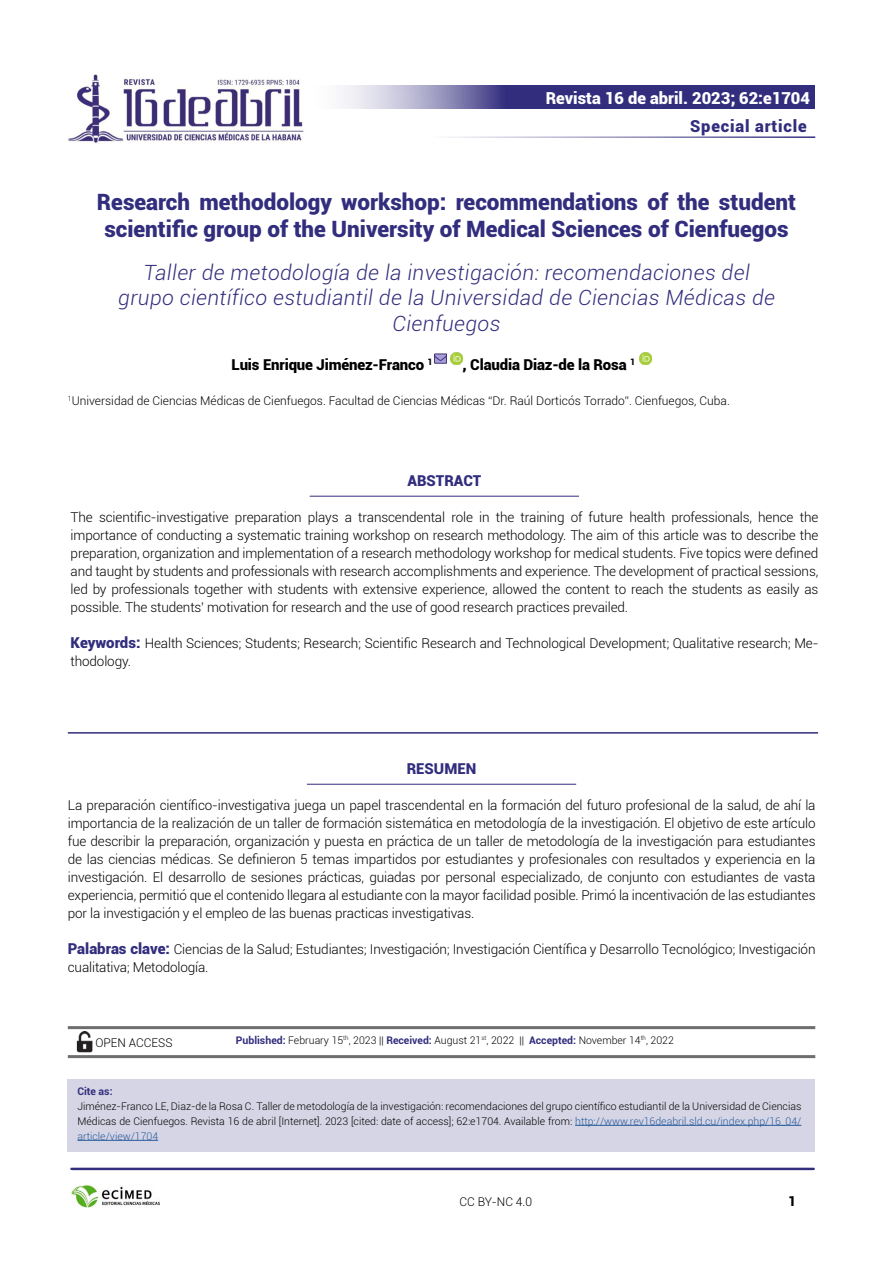
<style>
.page{position:relative;width:893px;height:1263px;background:#fff}
.page>*{position:absolute;margin:0;border:0;box-sizing:border-box;transform-origin:0 0}
.t1{font:900 22.5px/27px "Roboto";color:#322d7d;text-align:center}
.t2{font:italic 300 21px/25.5px "Roboto";letter-spacing:.02em;color:#322d7d;text-align:center}
.t3{font:900 16.5px "Roboto";color:#fff}
.t4{font:900 16.5px "Roboto";letter-spacing:.05em;color:#322d7d}
.t5{font:900 15px "Roboto";letter-spacing:-.01em;color:#000}
.t6{font:900 15px "Roboto";color:#322d7d}
.t7{font:300 13.5px/18px "Roboto";letter-spacing:-.01em;color:#000;text-align:justify}
.t8{font:900 13.5px "Roboto";color:#000}
.t9{font:300 12px "Roboto";color:#000}
.t10{font:300 10.5px/15px "Roboto";color:#000;text-align:justify}
.t11{font:700 10.5px "Roboto";color:#322d7d}
.s1{font-weight:900;font-size:15px;color:#322d7d}
.s2{font-weight:700;color:#322d7d}
.s3{color:#275b9b}
</style>
<div class="page">
<svg style="left:344px;top:85px;width:471px;height:24px;background:#595596"></svg>
<hr style="left:70px;top:1168px;width:745px;height:2px;background:#322d7d">
<img style="left:71px;top:1185px;width:89px;height:23px">
<hr style="left:306px;top:136px;width:509px;height:2px;background:#322d7d">
<img style="left:68px;top:74px;width:236px;height:69px">
<hr style="left:307px;top:784px;width:269px;height:1px;background:#322d7d">
<hr style="left:310px;top:496px;width:269px;height:1px;background:#322d7d">
<hr style="left:68px;top:732px;width:750px;height:2px;background:#322d7d">
<img style="left:76px;top:1032px;width:17px;height:20px">
<hr style="left:68px;top:1026px;width:747px;height:3px;background:#6e6e6e">
<hr style="left:68px;top:1055px;width:747px;height:3px;background:#6e6e6e">
<div style="left:68px;top:1079px;width:747px;height:73px;background:#d6d5e5"></div>
<hr style="left:575px;top:1125px;width:226px;height:1px;background:#275b9b">
<hr style="left:77px;top:1140px;width:81px;height:1px;background:#275b9b">
<svg style="left:435px;top:353px;width:28px;height:12px"></svg>
<svg style="left:639px;top:353px;width:12px;height:12px"></svg>
<p class="t3" style="left:546px;top:87px;width:266px">Revista 16 de abril. 2023; 62:e1704</p>
<p class="t4" style="left:690px;top:114px;width:118px">Special article</p>
<h1 class="t1" style="left:97px;top:187px;width:701px">Research methodology workshop: recommendations of the student scientific group of the University of Medical Sciences of Cienfuegos</h1>
<h2 class="t2" style="left:118px;top:259px;width:658px">Taller de metodología de la investigación: recomendaciones del grupo científico estudiantil de la Universidad de Ciencias Médicas de<br>Cienfuegos</h2>
<p class="t5" style="left:232px;top:354px;width:203px">Luis Enrique Jiménez-Franco <sup>1</sup></p>
<p class="t5" style="left:463px;top:354px;width:174px">, Claudia Diaz-de la Rosa <sup>1</sup></p>
<p class="t9" style="left:68px;top:392px;width:664px"><sup>1</sup>Universidad de Ciencias Médicas de Cienfuegos. Facultad de Ciencias Médicas “Dr. Raúl Dorticós Torrado”. Cienfuegos, Cuba.</p>
<p class="t6" style="left:407px;top:470px;width:75px">ABSTRACT</p>
<p class="t7" style="left:71px;top:508px;width:749px">The scientific-investigative preparation plays a transcendental role in the training of future health professionals, hence the importance of conducting a systematic training workshop on research methodology. The aim of this article was to describe the preparation, organization and implementation of a research methodology workshop for medical students. Five topics were defined and taught by students and professionals with research accomplishments and experience. The development of practical sessions, led by professionals together with students with extensive experience, allowed the content to reach the students as easily as possible. The students' motivation for research and the use of good research practices prevailed.</p>
<p class="t7" style="left:71px;top:634px;width:749px"><span class="s1">Keywords:</span> Health Sciences; Students; Research; Scientific Research and Technological Development; Qualitative research; Me&shy;thodology.</p>
<p class="t6" style="left:407px;top:758px;width:71px">RESUMEN</p>
<p class="t7" style="left:68px;top:796px;width:749px">La preparación científico-investigativa juega un papel trascendental en la formación del futuro profesional de la salud, de ahí la importancia de la realización de un taller de formación sistemática en metodología de la investigación. El objetivo de este artículo fue describir la preparación, organización y puesta en práctica de un taller de metodología de la investigación para estudiantes de las ciencias médicas. Se definieron 5 temas impartidos por estudiantes y profesionales con resultados y experiencia en la investigación. El desarrollo de sesiones prácticas, guiadas por personal especializado, de conjunto con estudiantes de vasta experiencia, permitió que el contenido llegara al estudiante con la mayor facilidad posible. Primó la incentivación de las estudiantes por la investigación y el empleo de las buenas practicas investigativas.</p>
<p class="t7" style="left:68px;top:940px;width:749px"><span class="s1">Palabras clave:</span> Ciencias de la Salud; Estudiantes; Investigación; Investigación Científica y Desarrollo Tecnológico; Investigación cualitativa; Metodología.</p>
<p class="t10" style="left:236px;top:1032px;width:440px"><span class="s2">Published:</span> February 15<sup>th</sup>, 2023 || <span class="s2">Received:</span> August 21<sup>st</sup>, 2022 || <span class="s2">Accepted:</span> November 14<sup>th</sup>, 2022</p>
<p class="t9" style="left:95px;top:1035px;width:79px">OPEN ACCESS</p>
<p class="t11" style="left:77px;top:1083px;width:37px">Cite as:</p>
<p class="t10" style="left:77px;top:1098px;width:725px">Jiménez-Franco LE, Diaz-de la Rosa C. Taller de metodología de la investigación: recomendaciones del grupo científico estudiantil de la Universidad de Ciencias Médicas de Cienfuegos. Revista 16 de abril [Internet]. 2023 [cited: date of access]; 62:e1704. Available from: <span class="s3">http://www.rev16deabril.sld.cu/index.php/16_04/ article/view/1704</span></p>
<p class="t9" style="left:459px;top:1193px;width:74px">CC BY-NC 4.0</p>
<p class="t8" style="left:788px;top:1192px;width:9px">1</p>
</div>
